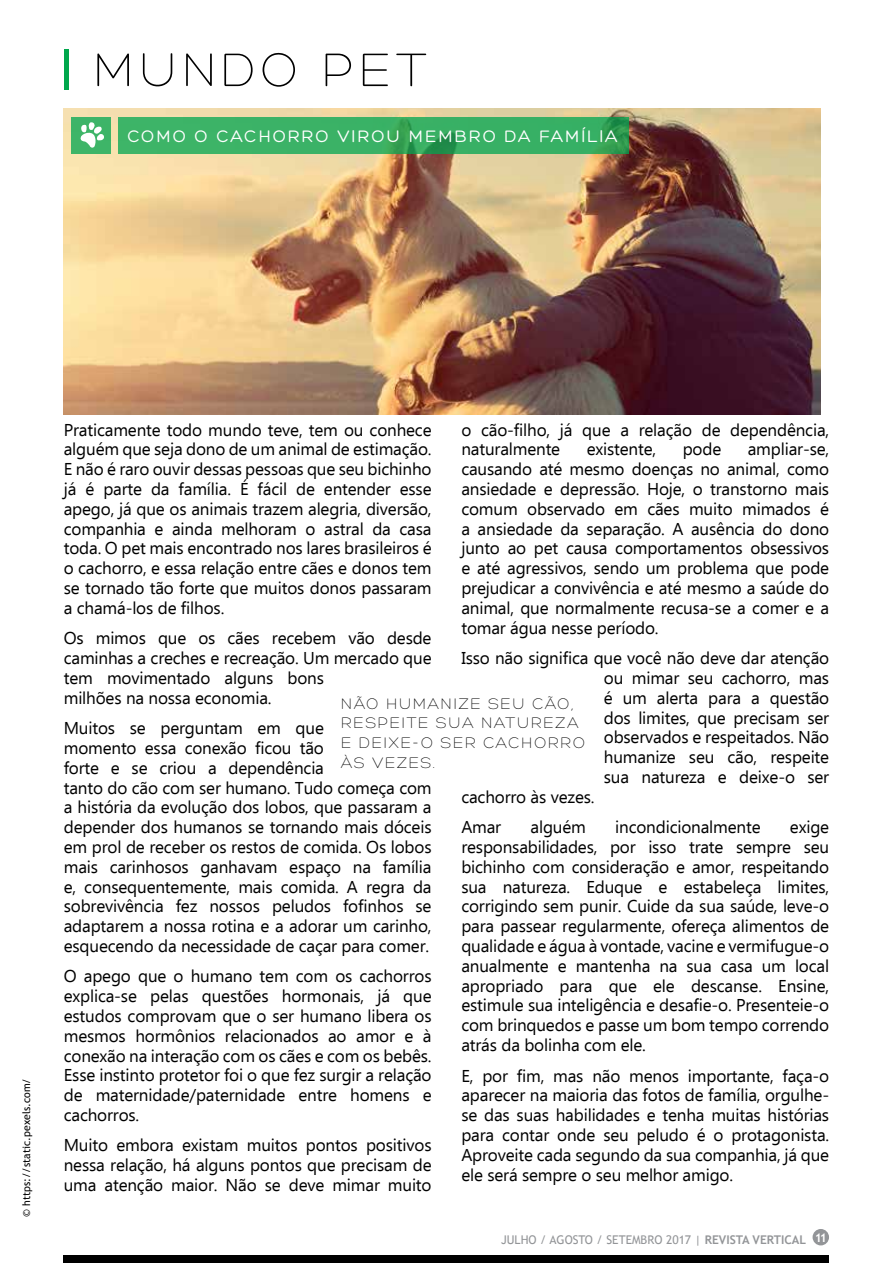
<style>
.page{position:relative;width:893px;height:1263px;background:#fff}
.page>*{position:absolute;margin:0;border:0;box-sizing:border-box;transform-origin:0 0}
.t1{font:300 51px "Hero";letter-spacing:.09em;color:#000}
.t2{font:18px "Hero";letter-spacing:.1em;color:#fff}
.t3{font:17.1px/19.8px "Ebrima";letter-spacing:-.01em;color:#000;text-align:justify}
.t4{font:300 16.5px/19.8px "Hero";letter-spacing:.09em;color:#000}
.t5{font:12px "Trebuchet MS";color:#939598}
.t6{font:10.5px "Trebuchet MS";color:#000}
.s1{font-weight:700}
</style>
<div class="page">
<div style="left:813px;top:1229px;width:16px;height:16px;background:#939598;border-radius:50%"></div>
<img style="left:64px;top:108px;width:757px;height:306px">
<hr style="left:64px;top:49px;width:4px;height:41px;background:#00a74c">
<div style="left:71px;top:117px;width:40px;height:37px;background:#3eb568"></div>
<svg style="left:118px;top:117px;width:510px;height:37px;background:#38ae63"></svg>
<svg style="left:80px;top:122px;width:24px;height:26px"></svg>
<div style="left:64px;top:1256px;width:765px;height:7px;background:#000"></div>
<h1 class="t1" style="left:93px;top:44px;width:335px">MUNDO PET</h1>
<p class="t2" style="left:127px;top:127px;width:492px">COMO O CACHORRO VIROU MEMBRO DA FAMÍLIA</p>
<p class="t6" style="left:20px;top:1217px;width:140px;rotate:-90deg">© https://static.pexels.com/</p>
<p class="t3" style="left:461px;top:421px;width:369px">o cão-filho, já que a relação de dependência, naturalmente</p>
<p class="t3" style="left:64px;top:421px;width:369px">Praticamente todo mundo teve, tem ou conhece alguém que seja dono de um animal de estimação.<br>E não é raro ouvir dessas pessoas que seu bichinho já é parte da família. É fácil de entender esse apego, já que os animais trazem alegria, diversão, companhia e ainda melhoram o astral da casa toda. O pet mais encontrado nos lares brasileiros é o cachorro, e essa relação entre cães e donos tem se tornado tão forte que muitos donos passaram a chamá-los de filhos.</p>
<p class="t3" style="left:64px;top:629px;width:369px;text-align:left">Os mimos que os cães recebem vão desde caminhas a creches e recreação. Um mercado que tem movimentado alguns bons<br>milhões na nossa economia.</p>
<p class="t3" style="left:64px;top:719px;width:369px;text-align:left">Muitos se perguntam em que<br>momento essa conexão ficou tão<br>forte e se criou a dependência<br>tanto do cão com ser humano. Tudo começa com a história da evolução dos lobos, que passaram a depender dos humanos se tornando mais dóceis em prol de receber os restos de comida. Os lobos mais carinhosos ganhavam espaço na família e, consequentemente, mais comida. A regra da sobrevivência fez nossos peludos fofinhos se adaptarem a nossa rotina e a adorar um carinho, esquecendo da necessidade de caçar para comer.</p>
<p class="t3" style="left:64px;top:967px;width:369px">O apego que o humano tem com os cachorros explica-se pelas questões hormonais, já que estudos comprovam que o ser humano libera os mesmos hormônios relacionados ao amor e à conexão na interação com os cães e com os bebês.<br>Esse instinto protetor foi o que fez surgir a relação de maternidade/paternidade entre homens e cachorros.</p>
<p class="t3" style="left:64px;top:1136px;width:369px">Muito embora existam muitos pontos positivos nessa relação, há alguns pontos que precisam de uma atenção maior. Não se deve mimar muito</p>
<p class="t3" style="left:461px;top:441px;width:369px;text-indent:286px">ampliar-se, causando até mesmo doenças no animal, como ansiedade e depressão. Hoje, o transtorno mais comum observado em cães muito mimados é a ansiedade da separação. A ausência do dono junto ao pet causa comportamentos obsessivos e até agressivos, sendo um problema que pode prejudicar a convivência e até mesmo a saúde do animal, que normalmente recusa-se a comer e a tomar água nesse período.</p>
<p class="t3" style="left:461px;top:649px;width:369px">Isso não significa que você não deve dar atenção</p>
<p class="t3" style="left:604px;top:669px;width:227px">ou mimar seu cachorro, mas</p>
<p class="t3" style="left:604px;top:689px;width:227px">é um alerta para a questão</p>
<p class="t3" style="left:604px;top:709px;width:227px">dos limites, que precisam ser</p>
<p class="t3" style="left:604px;top:728px;width:227px">observados e respeitados. Não</p>
<p class="t3" style="left:604px;top:748px;width:227px">humanize seu cão, respeite</p>
<p class="t3" style="left:604px;top:768px;width:227px">sua natureza e deixe-o ser</p>
<p class="t3" style="left:461px;top:788px;width:135px">cachorro às vezes.</p>
<p class="t3" style="left:461px;top:818px;width:41px">Amar</p>
<p class="t3" style="left:531px;top:818px;width:57px">alguém</p>
<p class="t3" style="left:615px;top:818px;width:147px">incondicionalmente</p>
<p class="t3" style="left:587px;top:441px;width:71px">existente,</p>
<p class="t3" style="left:683px;top:441px;width:40px">pode</p>
<p class="t4" style="left:341px;top:693px;width:246px">NÃO HUMANIZE SEU CÃO,<br>RESPEITE SUA NATUREZA<br>E DEIXE-O SER CACHORRO<br>ÀS VEZES.</p>
<p class="t3" style="left:461px;top:818px;width:369px;text-indent:329px">exige responsabilidades, por isso trate sempre seu bichinho com consideração e amor, respeitando sua natureza. Eduque e estabeleça limites, corrigindo sem punir. Cuide da sua saúde, leve-o para passear regularmente, ofereça alimentos de qualidade e água à vontade, vacine e vermifugue-o anualmente e mantenha na sua casa um local apropriado para que ele descanse. Ensine, estimule sua inteligência e desafie-o. Presenteie-o com brinquedos e passe um bom tempo correndo atrás da bolinha com ele.</p>
<p class="t3" style="left:461px;top:1067px;width:369px">E, por fim, mas não menos importante, faça-o aparecer na maioria das fotos de família, orgulhe&shy;se das suas habilidades e tenha muitas histórias para contar onde seu peludo é o protagonista.<br>Aproveite cada segundo da sua companhia, já que ele será sempre o seu melhor amigo.</p>
<p class="t5" style="left:501px;top:1232px;width:327px">JULHO / AGOSTO / SETEMBRO 2017 | <span class="s1">REVISTA VERTICAL</span> <sup>11</sup></p>
</div>
